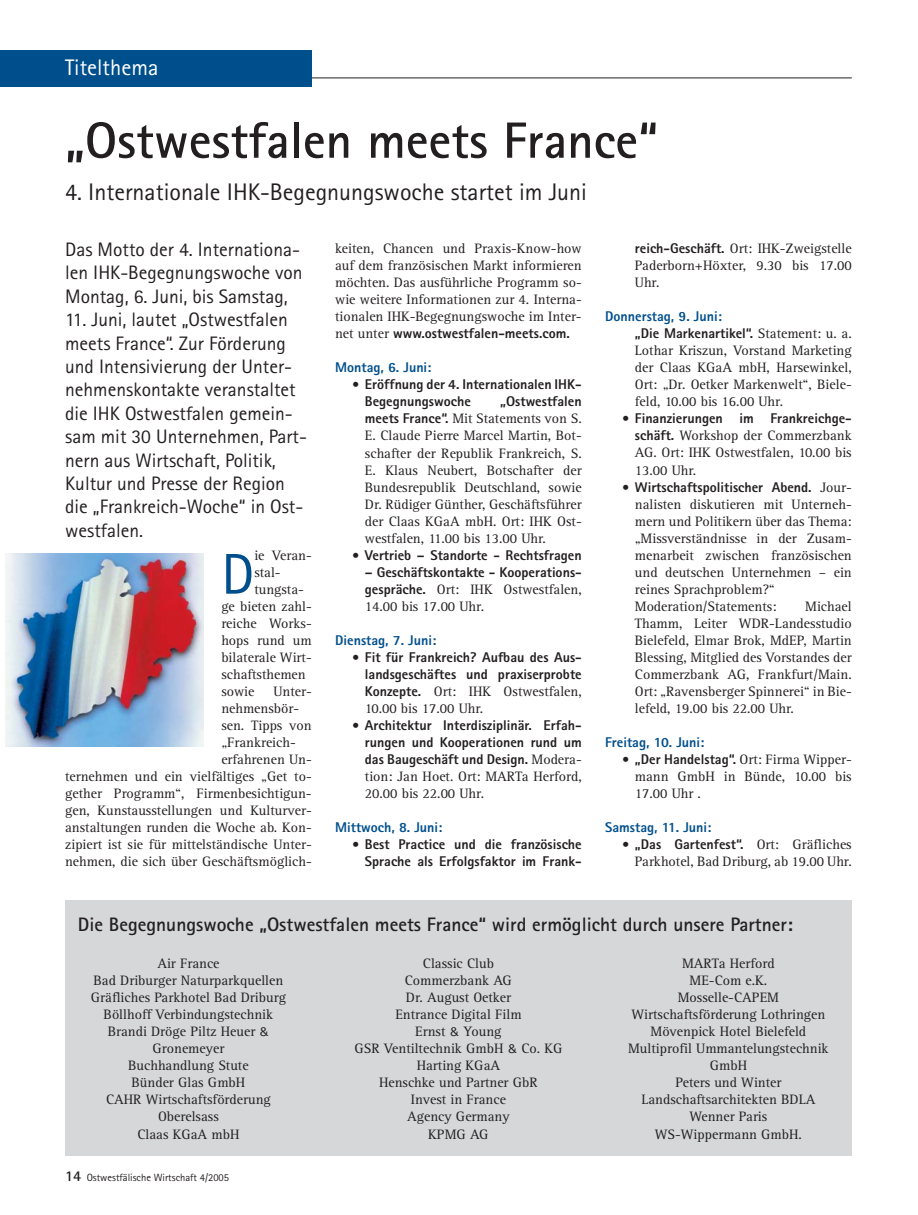
<style>
.page{position:relative;width:918px;height:1215px;background:#fff}
.page>*{position:absolute;margin:0;border:0;box-sizing:border-box;transform-origin:0 0}
.t1{font:57.6px "AT Rotis Sans Serif";color:#004f8d}
.t2{font:700 51px "Rotis Sans Serif";color:#231f20}
.t3{font:24px "Rotis Sans Serif";color:#231f20}
.t4{font:22.5px "Rotis Sans Serif";color:#fff}
.t5{font:19.5px/23.4px "Rotis Sans Serif";color:#231f20}
.t6{font:700 19.5px "Rotis Sans Serif";color:#231f20}
.t7{font:14.1px/17.1px "AT Rotis Serif";color:#231f20;text-align:justify}
.t8{font:800 14.1px/17px "Rotis Sans Serif";color:#231f20}
.t9{font:800 14.1px "Rotis Sans Serif";color:#004f8d}
.t10{font:10.5px "Rotis Sans Serif";color:#231f20}
.s1{font-family:"Rotis Sans Serif";font-weight:800}
.s2{color:#004f8d}
.s3{font-family:"AT Rotis Serif";font-weight:400}
.s4{font-family:"Meta Korrespondenz Roman";font-size:13.5px}
.s5{font-weight:700;font-size:15px}
</style>
<div class="page">
<div style="left:65px;top:900px;width:787px;height:256px;background:#d5d7d8"></div>
<hr style="left:312px;top:78px;width:540px;height:1px;background:#231f20">
<div style="left:0;top:50px;width:312px;height:36px;background:#004f8d"></div>
<img style="left:5px;top:553px;width:198px;height:194px">
<h3 class="t4" style="left:65px;top:59px;width:95px">Titelthema</h3>
<h2 class="t2" style="left:65px;top:123px;width:594px">„Ostwestfalen meets France“</h2>
<h3 class="t3" style="left:65px;top:183px;width:523px">4. Internationale IHK-Begegnungswoche startet im Juni</h3>
<h3 class="t5" style="left:65px;top:240px;width:239px">Das Motto der 4. Internationa&shy;len IHK-Begegnungswoche von<br>Montag, 6. Juni, bis Samstag,</h3>
<p class="t5" style="left:65px;top:310px;width:243px">11. Juni, lautet „Ostwestfalen meets France“. Zur Förderung und Intensivierung der Unter&shy;nehmenskontakte veranstaltet die IHK Ostwestfalen gemein&shy;sam mit 30 Unternehmen, Part&shy;nern aus Wirtschaft, Politik,<br>Kultur und Presse der Region die „Frankreich-Woche“ in Ost&shy;westfalen.</p>
<h1 class="t1" style="left:221px;top:553px;width:35px">D</h1>
<p class="t7" style="left:254px;top:548px;width:59px">ie Veran-</p>
<p class="t7" style="left:635px;top:241px;width:218px"><span class="s1">reich-Geschäft.</span> Ort: IHK-Zweigstelle Paderborn+Höxter, 9.30 bis 17.00<br>Uhr.</p>
<p class="t8" style="left:635px;top:309px;width:218px;text-indent:-30px"><span class="s2">Donnerstag, 9. Juni:<br></span>„Die Markenartikel“. <span class="s3">Statement: u. a.</span></p>
<p class="t7" style="left:635px;top:343px;width:218px">Lothar Kriszun, Vorstand Marketing der Claas KGaA mbH, Harsewinkel, Ort: „Dr. Oetker Markenwelt“, Biele&shy;feld, 10.00 bis 16.00 Uhr.</p>
<p class="t8" style="left:622px;top:412px;width:231px"><span class="s3">•</span> Finanzierungen im Frankreichge-</p>
<p class="t7" style="left:635px;top:428px;width:218px"><span class="s1">schäft.</span> Workshop der Commerzbank AG. Ort: IHK Ostwestfalen, 10.00 bis 13.00 Uhr.</p>
<p class="t8" style="left:622px;top:480px;width:231px"><span class="s3">•</span> Wirtschaftspolitischer Abend. <span class="s3">Jour-</span></p>
<p class="t7" style="left:635px;top:496px;width:218px;text-align:left">nalisten diskutieren mit Unterneh&shy;mern und Politikern über das Thema: „Missverständnisse in der Zusam&shy;menarbeit zwischen französischen und deutschen Unternehmen – ein reines Sprachproblem?“<br>Moderation/Statements:</p>
<p class="t7" style="left:335px;top:241px;width:248px">keiten, Chancen und Praxis-Know-how auf dem französischen Markt informieren möchten. Das ausführliche Programm so&shy;wie weitere Informationen zur 4. Interna&shy;tionalen IHK-Begegnungswoche im Inter-</p>
<p class="t8" style="left:335px;top:326px;width:236px"><span class="s3">net unter</span> www.ostwestfalen-meets.com.</p>
<p class="t9" style="left:335px;top:363px;width:98px">Montag, 6. Juni:</p>
<p class="t8" style="left:365px;top:378px;width:218px;text-indent:-13px"><span class="s3">•</span> Eröffnung der 4. Internationalen IHK-<br>Begegnungswoche</p>
<p class="t8" style="left:500px;top:395px;width:83px">„Ostwestfalen</p>
<p class="t7" style="left:365px;top:411px;width:218px"><span class="s1">meets France“.</span> Mit Statements von S.<br>E. Claude Pierre Marcel Martin, Bot&shy;schafter der Republik Frankreich, S.<br>E. Klaus Neubert, Botschafter der Bundesrepublik Deutschland, sowie Dr. Rüdiger Günther, Geschäftsführer der Claas KGaA mbH. Ort: IHK Ost&shy;westfalen, 11.00 bis 13.00 Uhr.</p>
<p class="t8" style="left:352px;top:548px;width:231px"><span class="s3">•</span> Vertrieb – Standorte - Rechtsfragen</p>
<p class="t8" style="left:365px;top:565px;width:218px">– Geschäftskontakte - Kooperations-</p>
<p class="t7" style="left:365px;top:582px;width:218px"><span class="s1">gespräche.</span> Ort: IHK Ostwestfalen,<br>14.00 bis 17.00 Uhr.</p>
<p class="t9" style="left:335px;top:635px;width:103px">Dienstag, 7. Juni:</p>
<p class="t8" style="left:352px;top:650px;width:231px;text-align:right"><span class="s3">•</span> Fit für Frankreich? Aufbau des Aus&shy;landsgeschäftes und praxiserprobte</p>
<p class="t7" style="left:365px;top:684px;width:218px"><span class="s1">Konzepte.</span> Ort: IHK Ostwestfalen,<br>10.00 bis 17.00 Uhr.</p>
<p class="t8" style="left:365px;top:718px;width:218px;text-align:justify;text-indent:-13px"><span class="s3">•</span> Architektur Interdisziplinär. Erfah&shy;rungen und Kooperationen rund um das Baugeschäft und Design. <span class="s3">Modera-</span></p>
<p class="t7" style="left:365px;top:769px;width:218px">tion: Jan Hoet. Ort: MARTa Herford,<br>20.00 bis 22.00 Uhr.</p>
<p class="t9" style="left:335px;top:822px;width:109px">Mittwoch, 8. Juni:</p>
<p class="t8" style="left:352px;top:837px;width:231px;text-align:right"><span class="s3">•</span> Best Practice und die französische<br>Sprache als Erfolgsfaktor im Frank-</p>
<p class="t7" style="left:254px;top:565px;width:28px">stal-</p>
<p class="t7" style="left:254px;top:582px;width:51px">tungsta-</p>
<p class="t7" style="left:221px;top:599px;width:92px">ge bieten zahl-</p>
<p class="t7" style="left:221px;top:616px;width:92px">reiche Works-</p>
<p class="t7" style="left:221px;top:633px;width:92px">hops rund um</p>
<p class="t7" style="left:221px;top:650px;width:92px">bilaterale Wirt-</p>
<p class="t7" style="left:221px;top:667px;width:86px">schaftsthemen</p>
<p class="t7" style="left:221px;top:684px;width:35px">sowie</p>
<p class="t7" style="left:273px;top:684px;width:40px">Unter-</p>
<p class="t7" style="left:221px;top:701px;width:79px">nehmensbör-</p>
<p class="t7" style="left:221px;top:718px;width:92px">sen. Tipps von</p>
<p class="t7" style="left:221px;top:735px;width:76px">„Frankreich-</p>
<p class="t7" style="left:221px;top:752px;width:92px">erfahrenen Un-</p>
<p class="t7" style="left:65px;top:769px;width:248px">ternehmen und ein vielfältiges „Get to-</p>
<p class="t7" style="left:65px;top:786px;width:248px">gether Programm“, Firmenbesichtigun-</p>
<p class="t7" style="left:65px;top:803px;width:248px">gen, Kunstausstellungen und Kulturver-</p>
<p class="t7" style="left:65px;top:820px;width:248px">anstaltungen runden die Woche ab. Kon-</p>
<p class="t7" style="left:65px;top:837px;width:248px">zipiert ist sie für mittelständische Unter-</p>
<p class="t7" style="left:65px;top:854px;width:248px">nehmen, die sich über Geschäftsmöglich-</p>
<p class="t7" style="left:635px;top:599px;width:218px;text-indent:170px">Michael Thamm, Leiter WDR-Landesstudio Bielefeld, Elmar Brok, MdEP, Martin Blessing, Mitglied des Vorstandes der Commerzbank AG, Frankfurt/Main.<br>Ort: „Ravensberger Spinnerei“ in Bie&shy;lefeld, 19.00 bis 22.00 Uhr.</p>
<p class="t9" style="left:605px;top:737px;width:101px">Freitag, 10. Juni:</p>
<p class="t7" style="left:635px;top:752px;width:218px;text-indent:-13px">• <span class="s1">„Der Handelstag“.</span> Ort: Firma Wipper&shy;mann GmbH in Bünde, 10.00 bis 17.00 Uhr .</p>
<p class="t9" style="left:605px;top:822px;width:108px">Samstag, 11. Juni:</p>
<p class="t8" style="left:622px;top:837px;width:231px"><span class="s3">•</span> „Das Gartenfest“. <span class="s3">Ort: Gräfliches</span></p>
<p class="t7" style="left:635px;top:854px;width:218px">Parkhotel, Bad Driburg, ab 19.00 Uhr.</p>
<h3 class="t6" style="left:78px;top:917px;width:716px">Die Begegnungswoche „Ostwestfalen meets France“ wird ermöglicht durch unsere Partner:</h3>
<p class="t7" style="left:91px;top:956px;width:197px;text-align:center">Air France<br>Bad Driburger Naturparkquellen<br>Gräfliches Parkhotel Bad Driburg<br>Böllhoff Verbindungstechnik<br>Brandi Dröge Piltz Heuer <span class="s4">&amp;<br></span>Gronemeyer<br>Buchhandlung Stute<br>Bünder Glas GmbH<br>CAHR Wirtschaftsförderung<br>Oberelsass<br>Claas KGaA mbH</p>
<p class="t7" style="left:354px;top:956px;width:210px;text-align:center">Classic Club<br>Commerzbank AG<br>Dr. August Oetker<br>Entrance Digital Film<br>Ernst <span class="s4">&amp;</span> Young<br>GSR Ventiltechnik GmbH <span class="s4">&amp;</span> Co. KG<br>Harting KGaA<br>Henschke und Partner GbR<br>Invest in France<br>Agency Germany<br>KPMG AG</p>
<p class="t7" style="left:628px;top:956px;width:202px;text-align:center">MARTa Herford<br>ME-Com e.K.<br>Mosselle-CAPEM<br>Wirtschaftsförderung Lothringen<br>Mövenpick Hotel Bielefeld<br>Multiprofil Ummantelungstechnik<br>GmbH<br>Peters und Winter<br>Landschaftsarchitekten BDLA<br>Wenner Paris<br>WS-Wippermann GmbH.</p>
<p class="t10" style="left:65px;top:1174px;width:166px"><span class="s5">14</span> Ostwestfälische Wirtschaft 4/2005</p>
</div>
